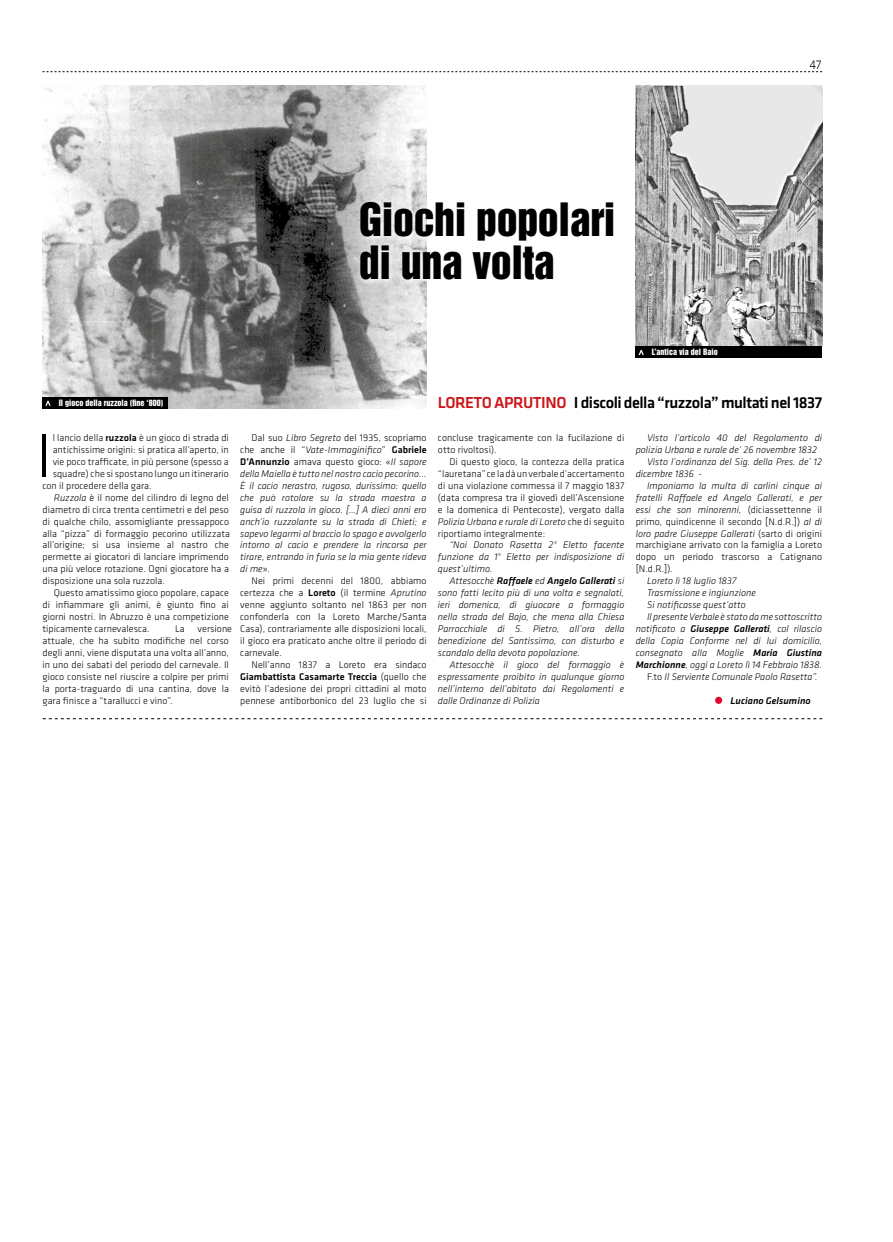
<style>
.page{position:relative;width:893px;height:1242px;background:#fff}
.page>*{position:absolute;margin:0;border:0;box-sizing:border-box;transform-origin:0 0}
.t1{font:300 63.8px "Klavika";color:#000}
.t2{font:42px/43px "Helvetica Inserat";letter-spacing:-.01em;color:#000}
.t3{font:500 16.5px "Klavika";letter-spacing:-.03em;color:#000}
.t4{font:300 12px "Avenir";color:#000}
.t5{font:300 10px/11.9px "Klavika";letter-spacing:.005em;color:#000;text-align:justify}
.t6{font:italic 300 10px/12px "Klavika";letter-spacing:.005em;color:#000;text-align:justify}
.t7{font:italic 500 10px "Klavika";letter-spacing:.005em;color:#000}
.t8{font:8px "Helvetica Inserat";color:#fff}
.s1{font-weight:500}
.s2{font-style:italic}
.s3{font-style:normal}
.s4{font-weight:500;font-style:normal}
.s5{color:#cd171a}
</style>
<div class="page">
<svg style="left:43px;top:71px;width:779px;height:1px"></svg>
<svg style="left:43px;top:718px;width:779px;height:1px"></svg>
<div style="left:715px;top:697px;width:7px;height:7px;background:#e4032e;border-radius:50%"></div>
<img style="left:636px;top:85px;width:186px;height:261px">
<img style="left:43px;top:85px;width:384px;height:323px">
<svg style="left:356px;top:198px;width:71px;height:90px"></svg>
<div style="left:636px;top:346px;width:186px;height:11px;background:#000"></div>
<svg style="left:639px;top:350px;width:5px;height:5px"></svg>
<div style="left:43px;top:397px;width:125px;height:11px;background:#000"></div>
<svg style="left:45px;top:401px;width:6px;height:5px"></svg>
<p class="t4" style="left:810px;top:57px;width:14px">47</p>
<h2 class="t2" style="left:359px;top:198px;width:258px">Giochi popolari di una volta</h2>
<p class="t8" style="left:652px;top:347px;width:67px">L’antica via del Baio</p>
<p class="t8" style="left:59px;top:398px;width:106px">Il gioco della ruzzola (fine ‘800)</p>
<h1 class="t1" style="left:36px;top:421px;width:18px">I</h1>
<p class="t5" style="left:53px;top:432px;width:178px">l lancio della <span class="s1">ruzzola</span> è un gioco di strada di</p>
<p class="t5" style="left:53px;top:444px;width:178px">antichissime origini: si pratica all’aperto, in</p>
<p class="t5" style="left:53px;top:456px;width:178px">vie poco trafficate, in più persone (spesso a</p>
<p class="t5" style="left:53px;top:468px;width:178px">squadre) che si spostano lungo un itinerario</p>
<p class="t5" style="left:43px;top:479px;width:111px">con il procedere della gara.</p>
<p class="t5" style="left:54px;top:491px;width:177px"><span class="s2">Ruzzola</span> è il nome del cilindro di legno del</p>
<p class="t5" style="left:43px;top:503px;width:188px">diametro di circa trenta centimetri e del peso</p>
<p class="t5" style="left:43px;top:515px;width:188px">di qualche chilo, assomigliante pressappoco</p>
<p class="t5" style="left:43px;top:527px;width:189px">alla “pizza” di formaggio pecorino utilizzata</p>
<p class="t5" style="left:43px;top:539px;width:188px">all’origine; si usa insieme al nastro che</p>
<p class="t5" style="left:43px;top:551px;width:188px">permette ai giocatori di lanciare imprimendo</p>
<p class="t5" style="left:43px;top:563px;width:188px">una più veloce rotazione. Ogni giocatore ha a</p>
<p class="t5" style="left:43px;top:575px;width:124px">disposizione una sola ruzzola.</p>
<p class="t5" style="left:54px;top:587px;width:177px">Questo amatissimo gioco popolare, capace</p>
<p class="t5" style="left:43px;top:599px;width:188px">di infiammare gli animi, è giunto fino ai</p>
<p class="t5" style="left:43px;top:611px;width:188px">giorni nostri. In Abruzzo è una competizione</p>
<p class="t5" style="left:43px;top:623px;width:109px">tipicamente carnevalesca.</p>
<p class="t5" style="left:175px;top:623px;width:11px">La</p>
<p class="t5" style="left:43px;top:623px;width:191px;text-align:left;text-indent:155px">versione attuale, che ha subito modifiche nel corso degli anni, viene disputata una volta all’anno, in uno dei sabati del periodo del carnevale. Il gioco consiste nel riuscire a colpire per primi la porta-traguardo di una cantina, dove la gara finisce a “tarallucci e vino”.</p>
<p class="t6" style="left:240px;top:432px;width:188px;text-indent:11px"><span class="s3">Dal suo</span> Libro Segreto <span class="s3">del 1935, scopriamo che anche il “</span>Vate-Immaginifico<span class="s3">”</span> <span class="s4">Gabriele D’Annunzio</span> <span class="s3">amava questo gioco: «</span>Il sapore della Maiella è tutto nel nostro cacio pecorino...<br>È il cacio nerastro, rugoso, durissimo: quello che può rotolare su la strada maestra a guisa di ruzzola in gioco. […] A dieci anni ero anch’io ruzzolante su la strada di Chieti; e sapevo legarmi al braccio lo spago e avvolgerlo intorno al cacio e prendere la rincorsa per tirare, entrando in furia se la mia gente rideva di me<span class="s3">».</span></p>
<p class="t5" style="left:240px;top:575px;width:188px;text-indent:11px">Nei primi decenni del 1800, abbiamo certezza che a <span class="s1">Loreto</span> (il termine <span class="s2">Aprutino </span>venne aggiunto soltanto nel 1863 per non confonderla con la Loreto Marche/Santa Casa), contrariamente alle disposizioni locali, il gioco era praticato anche oltre il periodo di carnevale.</p>
<p class="t5" style="left:240px;top:659px;width:188px;text-indent:11px">Nell’anno 1837 a Loreto era sindaco <span class="s1">Giambattista Casamarte Treccia</span> (quello che evitò l’adesione dei propri cittadini al moto pennese antiborbonico del 23 luglio che si</p>
<h3 class="t3" style="left:438px;top:394px;width:386px"><span class="s5">LORETO APRUTINO</span> I discoli della “ruzzola” multati nel 1837</h3>
<p class="t5" style="left:438px;top:432px;width:188px">concluse tragicamente con la fucilazione di otto rivoltosi).</p>
<p class="t5" style="left:438px;top:456px;width:188px;text-indent:11px">Di questo gioco, la contezza della pratica “lauretana” ce la dà un verbale d’accertamento di una violazione commessa il 7 maggio 1837 (data compresa tra il giovedì dell’Ascensione e la domenica di Pentecoste), vergato dalla <span class="s2">Polizia Urbana e rurale di Loreto</span> che di seguito riportiamo integralmente:</p>
<p class="t6" style="left:438px;top:539px;width:188px;text-indent:11px">“Noi Donato Rasetta 2° Eletto facente funzione da 1° Eletto per indisposizione di quest’ultimo.</p>
<p class="t6" style="left:438px;top:575px;width:188px;text-indent:11px">Attesocchè <span class="s1">Raffaele</span> ed <span class="s1">Angelo Gallerati</span> si sono fatti lecito più di una volta e segnalati, ieri domenica, di giuocare a formaggio nella strada del Bajo, che mena alla Chiesa Parrocchiale di S. Pietro, all’ora della benedizione del Santissimo, con disturbo e scandalo della devota popolazione.</p>
<p class="t6" style="left:438px;top:659px;width:188px;text-indent:11px">Attesocchè il gioco del formaggio è espressamente proibito in qualunque giorno nell’interno dell’abitato dai Regolamenti e dalle Ordinanze di Polizia</p>
<p class="t6" style="left:647px;top:432px;width:177px">Visto l’articolo 40 del Regolamento di</p>
<p class="t6" style="left:636px;top:444px;width:183px">polizia Urbana e rurale de’ 26 novembre 1832</p>
<p class="t6" style="left:647px;top:456px;width:177px">Visto l’ordinanza del Sig. della Pres. de’ 12</p>
<p class="t6" style="left:636px;top:467px;width:68px">dicembre 1836 -</p>
<p class="t6" style="left:647px;top:479px;width:177px">Imponiamo la multa di carlini cinque ai</p>
<p class="t6" style="left:636px;top:491px;width:188px">fratelli Raffaele ed Angelo Gallerati, e per</p>
<p class="t6" style="left:636px;top:503px;width:188px">essi che son minorenni, <span class="s3">(diciassettenne il</span></p>
<p class="t5" style="left:636px;top:515px;width:188px">primo, quindicenne il secondo [N.d.R.]) <span class="s2">al di</span></p>
<p class="t6" style="left:636px;top:527px;width:188px">loro padre Giuseppe Gallerati <span class="s3">(sarto di origini</span></p>
<p class="t5" style="left:636px;top:539px;width:188px">marchigiane arrivato con la famiglia a Loreto</p>
<p class="t5" style="left:636px;top:551px;width:188px">dopo un periodo trascorso a Catignano</p>
<p class="t5" style="left:636px;top:563px;width:39px">[N.d.R.])<span class="s2">.</span></p>
<p class="t6" style="left:647px;top:575px;width:91px">Loreto lì 18 luglio 1837</p>
<p class="t6" style="left:647px;top:587px;width:110px">Trasmissione e ingiunzione</p>
<p class="t6" style="left:647px;top:599px;width:100px">Si notificasse quest’atto</p>
<p class="t6" style="left:647px;top:611px;width:177px">Il presente Verbale è stato da me sottoscritto</p>
<p class="t6" style="left:636px;top:623px;width:188px">notificato a <span class="s1">Giuseppe Gallerati</span>, col rilascio</p>
<p class="t6" style="left:636px;top:635px;width:188px">della Copia Conforme nel di lui domicilio,</p>
<p class="t6" style="left:636px;top:647px;width:188px">consegnato alla Moglie <span class="s1">Maria Giustina</span></p>
<p class="t6" style="left:636px;top:659px;width:188px"><span class="s1">Marchionne</span>, oggi a Loreto lì 14 Febbraio 1838.</p>
<p class="t6" style="left:647px;top:671px;width:172px"><span class="s3">F.to</span> Il Serviente Comunale Paolo Rasetta”.</p>
<p class="t7" style="left:730px;top:695px;width:82px">Luciano Gelsumino</p>
</div>
